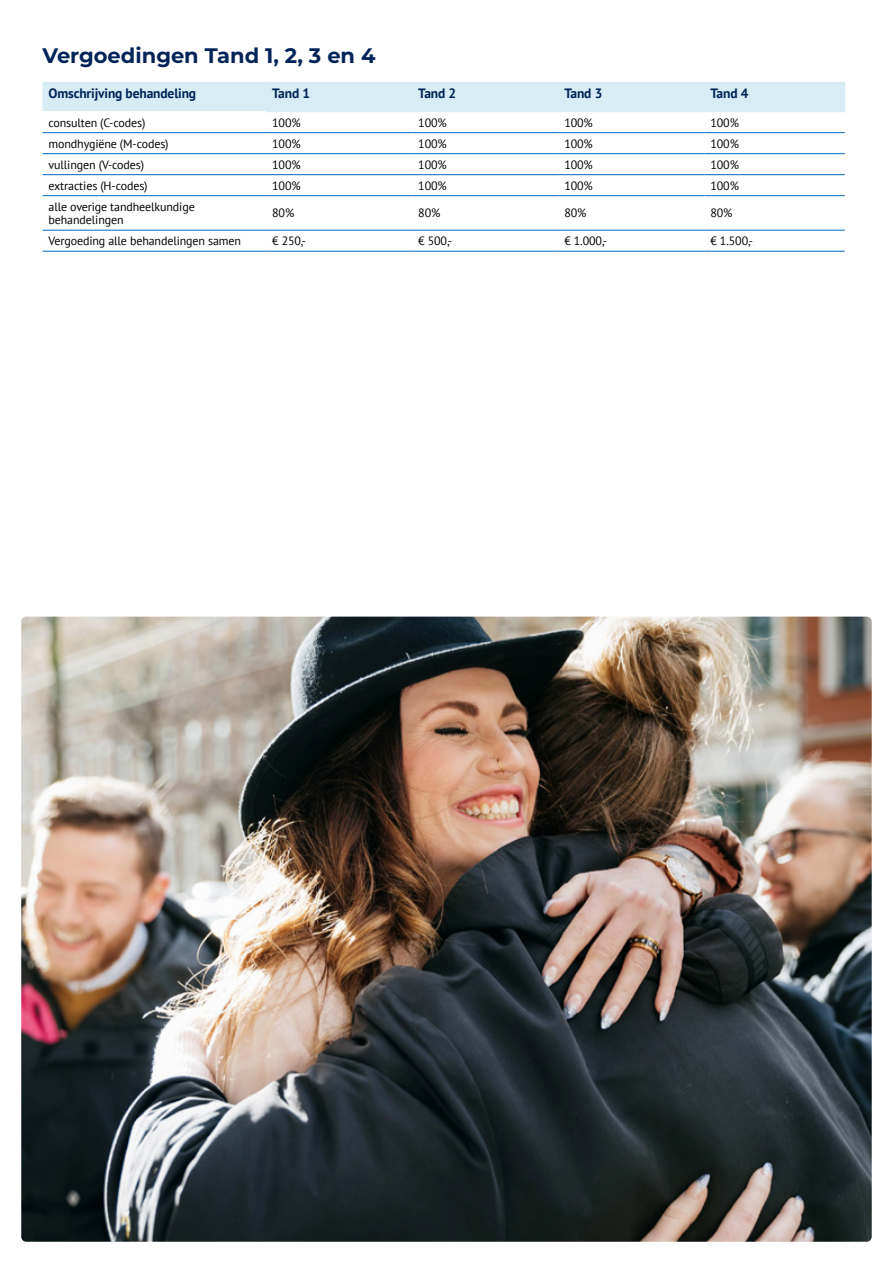
<style>
.page{position:relative;width:893px;height:1263px;background:#fff}
.page>*{position:absolute;margin:0;border:0;box-sizing:border-box;transform-origin:0 0}
.Kop_aanvullend{font:700 21px "Montserrat";color:#002358}
.TABEL_THEMA{font:700 13.5px "PT Sans";letter-spacing:-.01em;color:#002358}
.TABEL_PLAT{font:12px/13.5px "PT Sans";letter-spacing:-.01em;color:#000}
</style>
<div class="page">
<hr style="left:43px;top:251px;width:223px;height:1px;background:#0068c1">
<hr style="left:266px;top:251px;width:146px;height:1px;background:#0068c1">
<hr style="left:412px;top:251px;width:146px;height:1px;background:#0068c1">
<hr style="left:558px;top:251px;width:146px;height:1px;background:#0068c1">
<hr style="left:704px;top:251px;width:141px;height:1px;background:#0068c1">
<svg style="left:43px;top:82px;width:802px;height:169px"></svg>
<hr style="left:704px;top:111px;width:141px;height:1px;background:#d7ecf4">
<img style="left:21px;top:617px;width:851px;height:625px">
<h2 class="Kop_aanvullend" style="left:43px;top:40px;width:334px">Vergoedingen Tand 1, 2, 3 en 4</h2>
<p class="TABEL_THEMA" style="left:49px;top:84px;width:149px">Omschrijving behandeling</p>
<p class="TABEL_THEMA" style="left:272px;top:84px;width:39px">Tand 1</p>
<p class="TABEL_THEMA" style="left:418px;top:84px;width:39px">Tand 2</p>
<p class="TABEL_THEMA" style="left:564px;top:84px;width:39px">Tand 3</p>
<p class="TABEL_THEMA" style="left:710px;top:84px;width:39px">Tand 4</p>
<p class="TABEL_PLAT" style="left:49px;top:115px;width:98px">consulten (C-codes)</p>
<p class="TABEL_PLAT" style="left:272px;top:115px;width:30px">100%</p>
<p class="TABEL_PLAT" style="left:418px;top:115px;width:30px">100%</p>
<p class="TABEL_PLAT" style="left:564px;top:115px;width:30px">100%</p>
<p class="TABEL_PLAT" style="left:710px;top:115px;width:30px">100%</p>
<p class="TABEL_PLAT" style="left:49px;top:136px;width:122px">mondhygiëne (M-codes)</p>
<p class="TABEL_PLAT" style="left:272px;top:136px;width:30px">100%</p>
<p class="TABEL_PLAT" style="left:418px;top:136px;width:30px">100%</p>
<p class="TABEL_PLAT" style="left:564px;top:136px;width:30px">100%</p>
<p class="TABEL_PLAT" style="left:710px;top:136px;width:30px">100%</p>
<p class="TABEL_PLAT" style="left:49px;top:157px;width:97px">vullingen (V-codes)</p>
<p class="TABEL_PLAT" style="left:272px;top:157px;width:30px">100%</p>
<p class="TABEL_PLAT" style="left:418px;top:157px;width:30px">100%</p>
<p class="TABEL_PLAT" style="left:564px;top:157px;width:30px">100%</p>
<p class="TABEL_PLAT" style="left:710px;top:157px;width:30px">100%</p>
<p class="TABEL_PLAT" style="left:49px;top:178px;width:101px">extracties (H-codes)</p>
<p class="TABEL_PLAT" style="left:272px;top:178px;width:30px">100%</p>
<p class="TABEL_PLAT" style="left:418px;top:178px;width:30px">100%</p>
<p class="TABEL_PLAT" style="left:564px;top:178px;width:30px">100%</p>
<p class="TABEL_PLAT" style="left:710px;top:178px;width:30px">100%</p>
<p class="TABEL_PLAT" style="left:49px;top:199px;width:148px">alle overige tandheelkundige behandelingen</p>
<p class="TABEL_PLAT" style="left:272px;top:206px;width:24px">80%</p>
<p class="TABEL_PLAT" style="left:418px;top:206px;width:24px">80%</p>
<p class="TABEL_PLAT" style="left:564px;top:206px;width:24px">80%</p>
<p class="TABEL_PLAT" style="left:710px;top:206px;width:24px">80%</p>
<p class="TABEL_PLAT" style="left:49px;top:234px;width:194px">Vergoeding alle behandelingen samen</p>
<p class="TABEL_PLAT" style="left:272px;top:234px;width:35px">€ 250,-</p>
<p class="TABEL_PLAT" style="left:418px;top:234px;width:35px">€ 500,-</p>
<p class="TABEL_PLAT" style="left:564px;top:234px;width:44px">€ 1.000,-</p>
<p class="TABEL_PLAT" style="left:710px;top:234px;width:44px">€ 1.500,-</p>
</div>
